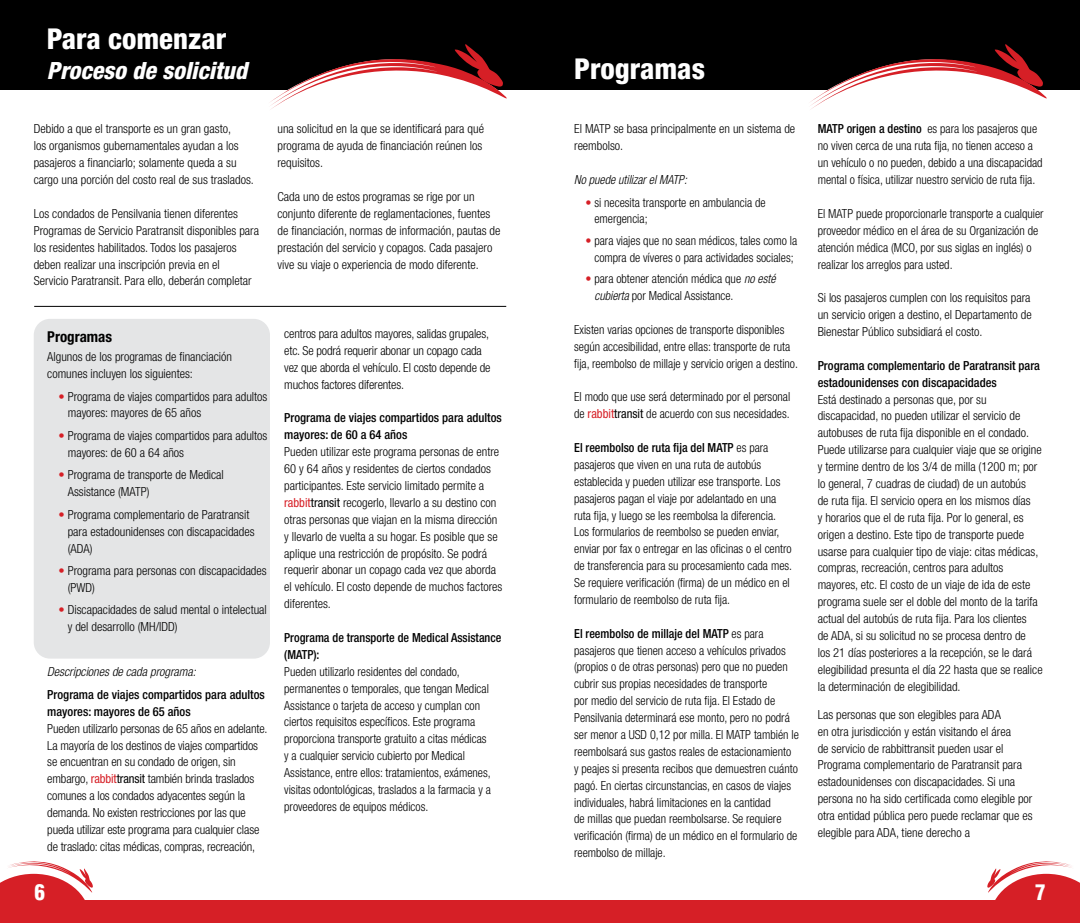
<style>
.page{position:relative;width:1080px;height:923px;background:#fff}
.page>*{position:absolute;margin:0;border:0;box-sizing:border-box;transform-origin:0 0}
.t1{font:800 condensed 28.75px "Helvetica Neue LT Std";color:#fff}
.t2{font:italic 800 condensed 23.75px "Helvetica Neue LT Std";color:#fff}
.t3{font:900 condensed 21.25px "Helvetica LT Std";color:#fff}
.t4{font:700 condensed 15px "Helvetica Neue LT Std";color:#000}
.t5{font:300 condensed 12.5px/16.9px "Helvetica Neue LT Std";color:#000}
.t6{font:500 condensed 12.5px/16.9px "Helvetica Neue LT Std";color:#000}
.t7{font:italic 300 condensed 12.5px "Helvetica Neue LT Std";color:#000}
.s1{color:#d61f26}
.s2{font-weight:400;color:#d61f26}
.s3{font-weight:400}
.s4{font-style:italic}
.s5{font-weight:500}
</style>
<div class="page">
<div style="left:540px;top:0;width:540px;height:90px;background:#000"></div>
<svg style="left:810px;top:44px;width:237px;height:65px"></svg>
<div style="left:0;top:0;width:540px;height:90px;background:#000"></div>
<svg style="left:270px;top:44px;width:237px;height:65px"></svg>
<div style="left:34px;top:319px;width:236px;height:339px;background:#e4e5e6;border-radius:16px"></div>
<hr style="left:34px;top:306px;width:472px;height:1px;background:#000">
<div style="left:518px;top:900px;width:562px;height:22px;background:#d61f26"></div>
<svg style="left:987px;top:861px;width:93px;height:39px"></svg>
<div style="left:0;top:900px;width:562px;height:22px;background:#d61f26"></div>
<svg style="left:0;top:861px;width:93px;height:39px"></svg>
<h1 class="t1" style="left:47px;top:21px;width:181px">Para comenzar</h1>
<h2 class="t2" style="left:47px;top:56px;width:202px">Proceso de solicitud</h2>
<p class="t5" style="left:34px;top:120px;width:222px">Debido a que el transporte es un gran gasto,<br>los organismos gubernamentales ayudan a los pasajeros a financiarlo; solamente queda a su cargo una porción del costo real de sus traslados.</p>
<p class="t5" style="left:34px;top:205px;width:227px">Los condados de Pensilvania tienen diferentes Programas de Servicio Paratransit disponibles para los residentes habilitados. Todos los pasajeros deben realizar una inscripción previa en el<br>Servicio Paratransit. Para ello, deberán completar</p>
<p class="t5" style="left:278px;top:120px;width:208px">una solicitud en la que se identificará para qué programa de ayuda de financiación reúnen los requisitos.</p>
<p class="t5" style="left:278px;top:188px;width:224px">Cada uno de estos programas se rige por un conjunto diferente de reglamentaciones, fuentes de financiación, normas de información, pautas de prestación del servicio y copagos. Cada pasajero vive su viaje o experiencia de modo diferente.</p>
<p class="t4" style="left:47px;top:327px;width:66px">Programas</p>
<p class="t5" style="left:47px;top:348px;width:186px">Algunos de los programas de financiación comunes incluyen los siguientes:</p>
<p class="t5" style="left:68px;top:387px;width:201px;text-indent:-9px"><span class="s1">•</span> Programa de viajes compartidos para adultos mayores: mayores de 65 años</p>
<p class="t5" style="left:68px;top:427px;width:201px;text-indent:-9px"><span class="s1">•</span> Programa de viajes compartidos para adultos mayores: de 60 a 64 años</p>
<p class="t5" style="left:68px;top:466px;width:158px;text-indent:-9px"><span class="s1">•</span> Programa de transporte de Medical<br>Assistance (MATP)</p>
<p class="t5" style="left:68px;top:506px;width:188px;text-indent:-9px"><span class="s1">•</span> Programa complementario de Paratransit para estadounidenses con discapacidades (ADA)</p>
<p class="t5" style="left:68px;top:562px;width:200px;text-indent:-9px"><span class="s1">•</span> Programa para personas con discapacidades (PWD)</p>
<p class="t5" style="left:68px;top:601px;width:201px;text-indent:-9px"><span class="s1">•</span> Discapacidades de salud mental o intelectual y del desarrollo (MH/IDD)</p>
<p class="t7" style="left:47px;top:664px;width:150px">Descripciones de cada programa:</p>
<p class="t6" style="left:47px;top:685px;width:219px">Programa de viajes compartidos para adultos mayores: mayores de 65 años</p>
<p class="t5" style="left:47px;top:719px;width:222px">Pueden utilizarlo personas de 65 años en adelante.<br>La mayoría de los destinos de viajes compartidos se encuentran en su condado de origen, sin embargo, <span class="s2">rabbit</span><span class="s3">transit</span> también brinda traslados comunes a los condados adyacentes según la demanda. No existen restricciones por las que pueda utilizar este programa para cualquier clase de traslado: citas médicas, compras, recreación,</p>
<p class="t5" style="left:284px;top:325px;width:208px">centros para adultos mayores, salidas grupales, etc. Se podrá requerir abonar un copago cada vez que aborda el vehículo. El costo depende de muchos factores diferentes.</p>
<p class="t6" style="left:284px;top:409px;width:219px">Programa de viajes compartidos para adultos mayores: de 60 a 64 años</p>
<p class="t5" style="left:284px;top:443px;width:220px">Pueden utilizar este programa personas de entre 60 y 64 años y residentes de ciertos condados participantes. Este servicio limitado permite a <span class="s2">rabbit</span><span class="s3">transit</span> recogerlo, llevarlo a su destino con otras personas que viajan en la misma dirección y llevarlo de vuelta a su hogar. Es posible que se aplique una restricción de propósito. Se podrá requerir abonar un copago cada vez que aborda el vehículo. El costo depende de muchos factores diferentes.</p>
<p class="t6" style="left:284px;top:629px;width:219px">Programa de transporte de Medical Assistance (MATP):</p>
<p class="t5" style="left:284px;top:662px;width:208px">Pueden utilizarlo residentes del condado, permanentes o temporales, que tengan Medical Assistance o tarjeta de acceso y cumplan con ciertos requisitos específicos. Este programa proporciona transporte gratuito a citas médicas y a cualquier servicio cubierto por Medical Assistance, entre ellos: tratamientos, exámenes, visitas odontológicas, traslados a la farmacia y a proveedores de equipos médicos.</p>
<h1 class="t1" style="left:574px;top:51px;width:132px">Programas</h1>
<p class="t5" style="left:574px;top:120px;width:223px">El MATP se basa principalmente en un sistema de reembolso.</p>
<p class="t7" style="left:574px;top:172px;width:114px">No puede utilizar el MATP:</p>
<p class="t5" style="left:594px;top:194px;width:173px;text-indent:-9px"><span class="s1">•</span> si necesita transporte en ambulancia de emergencia;</p>
<p class="t5" style="left:585px;top:232px;width:213px;text-align:center"><span class="s1">•</span> para viajes que no sean médicos, tales como la compra de víveres o para actividades sociales;</p>
<p class="t5" style="left:594px;top:270px;width:183px;text-indent:-9px"><span class="s1">•</span> para obtener atención médica que <span class="s4">no esté cubierta</span> por Medical Assistance.</p>
<p class="t5" style="left:574px;top:321px;width:225px">Existen varias opciones de transporte disponibles según accesibilidad, entre ellas: transporte de ruta fija, reembolso de millaje y servicio origen a destino.</p>
<p class="t5" style="left:574px;top:388px;width:218px">El modo que use será determinado por el personal de <span class="s2">rabbit</span><span class="s3">transit</span> de acuerdo con sus necesidades.</p>
<p class="t5" style="left:574px;top:439px;width:219px"><span class="s5">El reembolso de ruta fija del MATP</span> es para pasajeros que viven en una ruta de autobús establecida y pueden utilizar ese transporte. Los pasajeros pagan el viaje por adelantado en una ruta fija, y luego se les reembolsa la diferencia.<br>Los formularios de reembolso se pueden enviar, enviar por fax o entregar en las oficinas o el centro de transferencia para su procesamiento cada mes.<br>Se requiere verificación (firma) de un médico en el formulario de reembolso de ruta fija.</p>
<p class="t5" style="left:574px;top:624px;width:226px"><span class="s5">El reembolso de millaje del MATP</span> es para pasajeros que tienen acceso a vehículos privados (propios o de otras personas) pero que no pueden cubrir sus propias necesidades de transporte<br>por medio del servicio de ruta fija. El Estado de Pensilvania determinará ese monto, pero no podrá ser menor a USD 0,12 por milla. El MATP también le reembolsará sus gastos reales de estacionamiento<br>y peajes si presenta recibos que demuestren cuánto pagó. En ciertas circunstancias, en casos de viajes individuales, habrá limitaciones en la cantidad<br>de millas que puedan reembolsarse. Se requiere verificación (firma) de un médico en el formulario de reembolso de millaje.</p>
<p class="t5" style="left:818px;top:120px;width:226px"><span class="s5">MATP origen a destino</span> es para los pasajeros que no viven cerca de una ruta fija, no tienen acceso a un vehículo o no pueden, debido a una discapacidad mental o física, utilizar nuestro servicio de ruta fija.</p>
<p class="t5" style="left:818px;top:205px;width:227px">El MATP puede proporcionarle transporte a cualquier proveedor médico en el área de su Organización de atención médica (MCO, por sus siglas en inglés) o realizar los arreglos para usted.</p>
<p class="t5" style="left:818px;top:289px;width:215px;text-align:justify">Si los pasajeros cumplen con los requisitos para un servicio origen a destino, el Departamento de Bienestar Público subsidiará el costo.</p>
<p class="t6" style="left:818px;top:357px;width:224px">Programa complementario de Paratransit para estadounidenses con discapacidades</p>
<p class="t5" style="left:818px;top:390px;width:226px">Está destinado a personas que, por su discapacidad, no pueden utilizar el servicio de autobuses de ruta fija disponible en el condado.<br>Puede utilizarse para cualquier viaje que se origine y termine dentro de los 3/4 de milla (1200 m; por lo general, 7 cuadras de ciudad) de un autobús<br>de ruta fija. El servicio opera en los mismos días<br>y horarios que el de ruta fija. Por lo general, es origen a destino. Este tipo de transporte puede usarse para cualquier tipo de viaje: citas médicas, compras, recreación, centros para adultos mayores, etc. El costo de un viaje de ida de este programa suele ser el doble del monto de la tarifa actual del autobús de ruta fija. Para los clientes<br>de ADA, si su solicitud no se procesa dentro de<br>los 21 días posteriores a la recepción, se le dará elegibilidad presunta el día 22 hasta que se realice la determinación de elegibilidad.</p>
<p class="t5" style="left:818px;top:705px;width:216px">Las personas que son elegibles para ADA<br>en otra jurisdicción y están visitando el área<br>de servicio de rabbittransit pueden usar el Programa complementario de Paratransit para estadounidenses con discapacidades. Si una persona no ha sido certificada como elegible por otra entidad pública pero puede reclamar que es elegible para ADA, tiene derecho a</p>
<h3 class="t3" style="left:34px;top:878px;width:12px">6</h3>
<h3 class="t3" style="left:1035px;top:878px;width:12px">7</h3>
</div>
